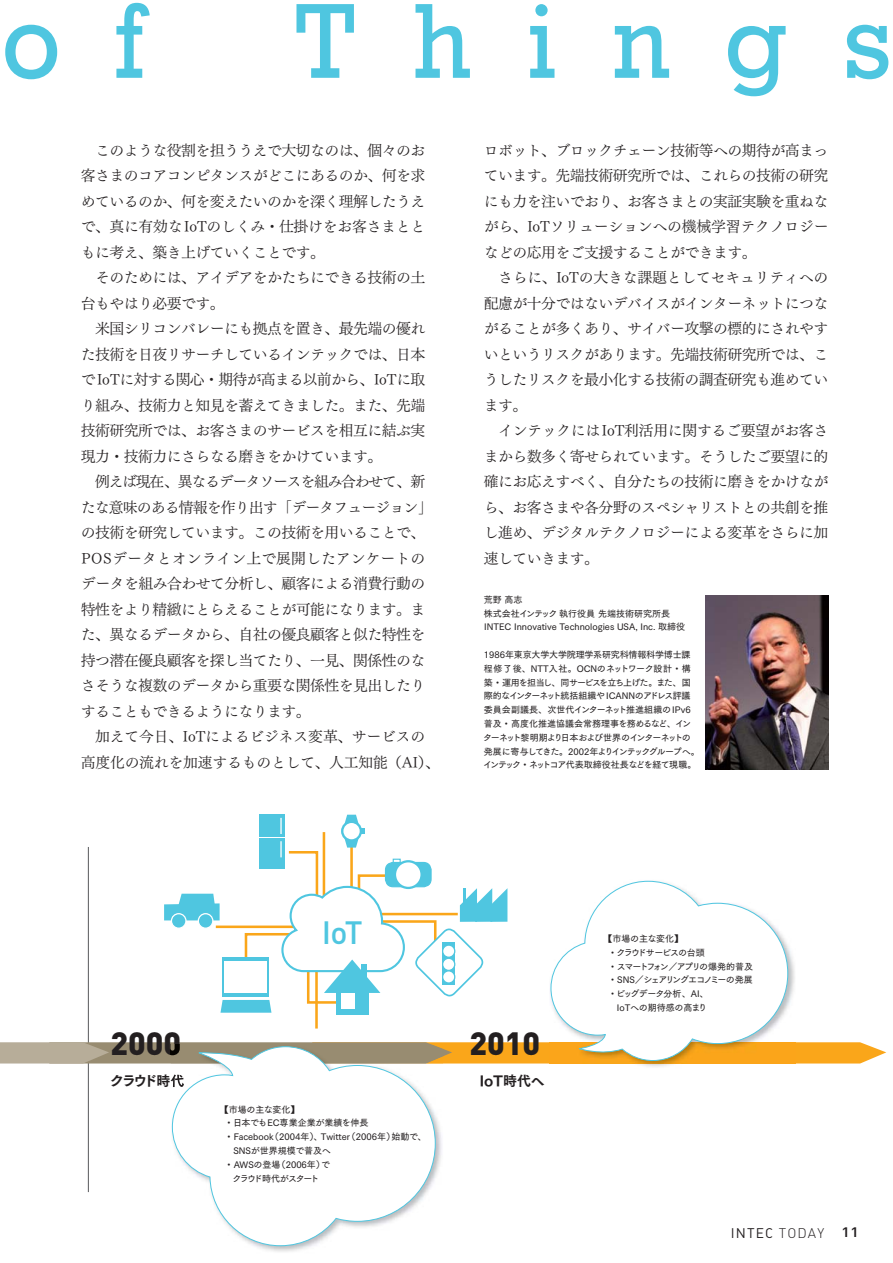
<style>
.page{position:relative;width:893px;height:1263px;background:#fff}
.page>*{position:absolute;margin:0;border:0;box-sizing:border-box;transform-origin:0 0}
.t1{font:106.2px "Geometric Slab 712 BT Medium A";letter-spacing:.525em;color:#4fc6e0}
.t2{font:900 31.8px "DIN";color:#231f20}
.t3{font:500 31.8px "DIN";color:#4fc6e0}
.t4{font:14.85px/25.5px "Tsuku Min Pro R 90 msp RKSJ H";letter-spacing:-.035em;color:#231f20}
.t5{font:13.8px "DIN Regular Alternate";letter-spacing:.08em;color:#231f20}
.t6{font:13.8px "Tsuku Go Pro E 90 msp RKSJ H";letter-spacing:-.005em;color:#231f20}
.t7{font:9px/13.8px "Tsuku Go Pro D 90 msp RKSJ H";letter-spacing:-.045em;color:#231f20}
.t8{font:9px/13.8px "Tsuku Go Pro D 90 msp RKSJ H";color:#231f20}
.t9{font:9px/13.8px "Tsuku Go Pro D 90 msp RKSJ H";letter-spacing:-.07em;color:#231f20}
.s1{font-family:"DIN";font-weight:300}
.s2{font-family:"DIN";font-weight:500;font-size:13.65px}
</style>
<div class="page">
<img style="left:705px;top:595px;width:123px;height:174px">
<hr style="left:88px;top:847px;width:1px;height:345px;background:#58595b">
<img style="left:171px;top:1117px;width:271px;height:135px">
<svg style="left:172px;top:1064px;width:264px;height:182px"></svg>
<svg style="left:0;top:815px;width:886px;height:249px"></svg>
<h1 class="t1" style="left:2px;top:3px;width:143px">o f</h1>
<h1 class="t1" style="left:293px;top:3px;width:601px">Things</h1>
<p class="t4" style="left:81px;top:140px;width:361px">　このような役割を担ううえで大切なのは、個々のお客さまのコアコンピタンスがどこにあるのか、何を求めているのか、何を変えたいのかを深く理解したうえで、真に有効なIoTのしくみ・仕掛けをお客さまとともに考え、築き上げていくことです。<br>　そのためには、アイデアをかたちにできる技術の土台もやはり必要です。<br>　米国シリコンバレーにも拠点を置き、最先端の優れた技術を日夜リサーチしているインテックでは、日本で IoTに対する関心・期待が高まる以前から、IoTに取り組み、技術力と知見を蓄えてきました。また、先端技術研究所では、お客さまのサービスを相互に結ぶ実現力・技術力にさらなる磨きをかけています。<br>　例えば現在、異なるデータソースを組み合わせて、新たな意味のある情報を作り出す「データフュージョン」の技術を研究しています。この技術を用いることで、<br>POSデータとオンライン上で展開したアンケートのデータを組み合わせて分析し、顧客による消費行動の特性をより精緻にとらえることが可能になります。また、異なるデータから、自社の優良顧客と似た特性を持つ潜在優良顧客を探し当てたり、一見、関係性のなさそうな複数のデータから重要な関係性を見出したりすることもできるようになります。<br>　加えて今日、IoTによるビジネス変革、サービスの高度化の流れを加速するものとして、人工知能（AI）、</p>
<p class="t4" style="left:484px;top:140px;width:346px">ロボット、ブロックチェーン技術等への期待が高まっています。先端技術研究所では、これらの技術の研究にも力を注いでおり、お客さまとの実証実験を重ねながら、IoTソリューションへの機械学習テクノロジーなどの応用をご支援することができます。<br>　さらに、IoTの大きな課題としてセキュリティへの配慮が十分ではないデバイスがインターネットにつながることが多くあり、サイバー攻撃の標的にされやすいというリスクがあります。先端技術研究所では、こうしたリスクを最小化する技術の調査研究も進めています。<br>　インテックにはIoT利活用に関するご要望がお客さまから数多く寄せられています。そうしたご要望に的確にお応えすべく、自分たちの技術に磨きをかけながら、お客さまや各分野のスペシャリストとの共創を推し進め、デジタルテクノロジーによる変革をさらに加速していきます。</p>
<p class="t8" style="left:484px;top:594px;width:203px">荒野 高志<br>株式会社インテック 執行役員 先端技術研究所長<br>INTEC Innovative Technologies USA, Inc. 取締役</p>
<p class="t7" style="left:483px;top:649px;width:218px">1986年東京大学大学院理学系研究科情報科学博士課程修了後、NTT入社。OCNのネットワーク設計・構築・運用を担当し、同サービスを立ち上げた。また、国際的なインターネット統括組織や ICANNのアドレス評議委員会副議長、次世代インターネット推進組織のIPv6普及・高度化推進協議会常務理事を務めるなど、インターネット黎明期より日本および世界のインターネットの発展に寄与してきた。2002年よりインテックグループへ。インテック・ネットコア代表取締役社長などを経て現職。</p>
<h2 class="t2" style="left:110px;top:1022px;width:72px">2000</h2>
<p class="t6" style="left:110px;top:1076px;width:76px">クラウド時代</p>
<h2 class="t3" style="left:322px;top:912px;width:42px">IoT</h2>
<p class="t8" style="left:224px;top:1103px;width:204px;text-indent:-5px">【市場の主な変化】<br>・日本でもEC専業企業が業績を伸長<br>・Facebook（2004年）、Twitter（2006年）始動で、　SNSが世界規模で普及へ<br>・AWSの登場（2006年）で<br>　クラウド時代がスタート</p>
<h2 class="t2" style="left:469px;top:1022px;width:72px">2010</h2>
<p class="t6" style="left:480px;top:1076px;width:66px">IoT時代へ</p>
<p class="t9" style="left:608px;top:933px;width:147px;text-indent:-5px">【市場の主な変化】<br>・クラウドサービスの台頭<br>・スマートフォン／アプリの爆発的普及・SNS／シェアリングエコノミーの発展・ビッグデータ分析、AI、<br>　IoTへの期待感の高まり</p>
<p class="t5" style="left:731px;top:1224px;width:130px">INTEC <span class="s1">TODAY</span> <span class="s2">11</span></p>
</div>
